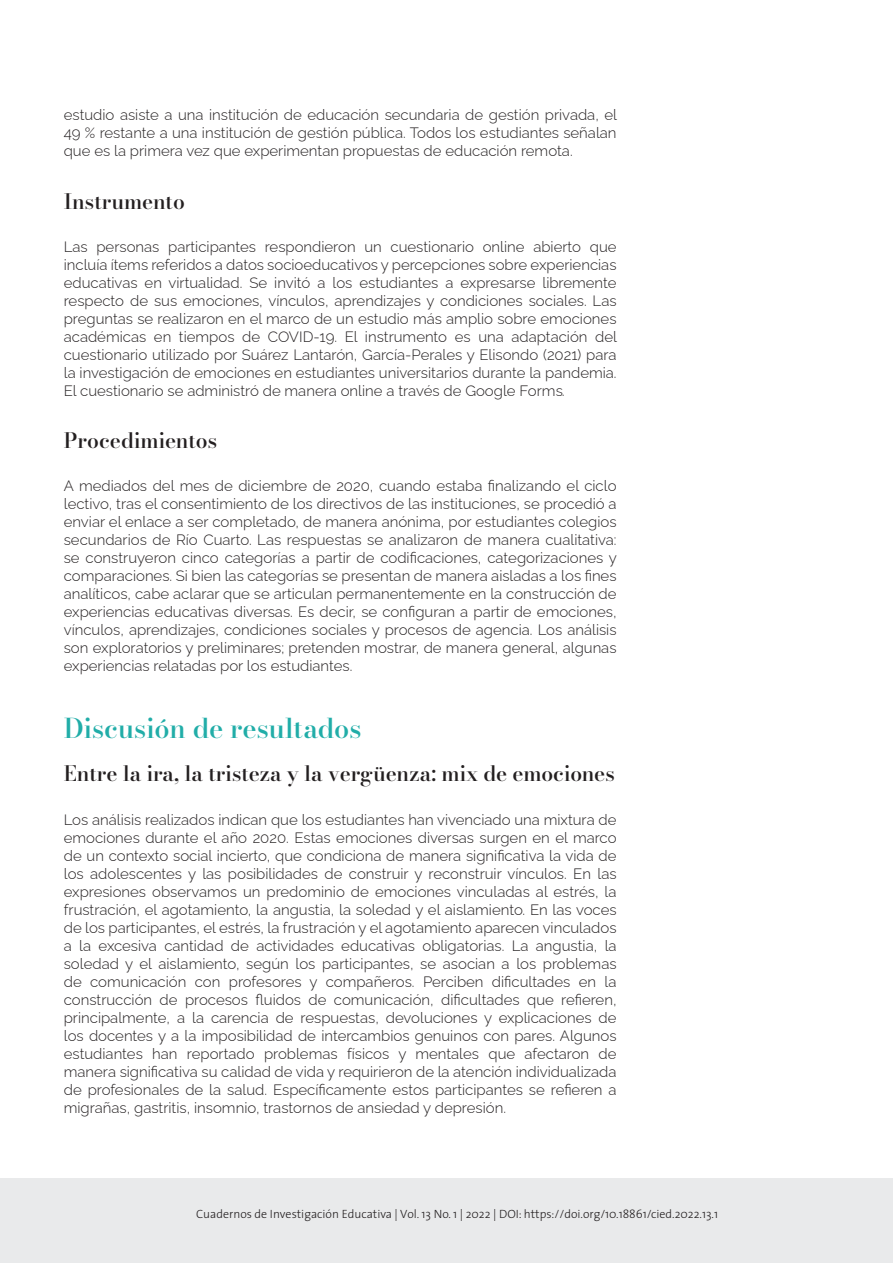
<style>
.page{position:relative;width:893px;height:1263px;background:#fff}
.page>*{position:absolute;margin:0;border:0;box-sizing:border-box;transform-origin:0 0}
.Subtítulo_1{font:500 27px "Bodoni Moda 16 pt";color:#21ada8}
.Subtítulo_2{font:500 21px "Bodoni Moda 16 pt";color:#231f20}
.t1{font:300 15px/18px "Raleway";color:#231f20;text-align:justify}
.t2{font:300 12px "The Sans";color:#231f20}
.s1{font-style:italic}
</style>
<div class="page">
<div style="left:0;top:1178px;width:893px;height:85px;background:#e9eaeb"></div>
<p class="t1" style="left:64px;top:104px;width:555px">estudio asiste a una institución de educación secundaria de gestión privada, el 49 % restante a una institución de gestión pública. Todos los estudiantes señalan que es la primera vez que experimentan propuestas de educación remota.</p>
<p class="Subtítulo_2" style="left:64px;top:187px;width:122px">Instrumento</p>
<p class="t1" style="left:64px;top:236px;width:555px">Las personas participantes respondieron un cuestionario online abierto que incluía ítems referidos a datos socioeducativos y percepciones sobre experiencias educativas en virtualidad. Se invitó a los estudiantes a expresarse libremente respecto de sus emociones, vínculos, aprendizajes y condiciones sociales. Las preguntas se realizaron en el marco de un estudio más amplio sobre emociones académicas en tiempos de COVID-19. El instrumento es una adaptación del cuestionario utilizado por Suárez Lantarón, García-Perales y Elisondo (2021) para la investigación de emociones en estudiantes universitarios durante la pandemia.<br>El cuestionario se administró de manera online a través de Google Forms<span class="s1">.</span></p>
<p class="Subtítulo_2" style="left:64px;top:426px;width:155px">Procedimientos</p>
<p class="t1" style="left:64px;top:475px;width:555px">A mediados del mes de diciembre de 2020, cuando estaba finalizando el ciclo lectivo, tras el consentimiento de los directivos de las instituciones, se procedió a enviar el enlace a ser completado, de manera anónima, por estudiantes colegios secundarios de Río Cuarto. Las respuestas se analizaron de manera cualitativa: se construyeron cinco categorías a partir de codificaciones, categorizaciones y comparaciones. Si bien las categorías se presentan de manera aisladas a los fines analíticos, cabe aclarar que se articulan permanentemente en la construcción de experiencias educativas diversas. Es decir, se configuran a partir de emociones, vínculos, aprendizajes, condiciones sociales y procesos de agencia. Los análisis son exploratorios y preliminares; pretenden mostrar, de manera general, algunas experiencias relatadas por los estudiantes.</p>
<p class="Subtítulo_1" style="left:64px;top:710px;width:299px">Discusión de resultados</p>
<p class="Subtítulo_2" style="left:64px;top:759px;width:552px">Entre la ira, la tristeza y la vergüenza: mix de emociones</p>
<p class="t1" style="left:64px;top:809px;width:554px">Los análisis realizados indican que los estudiantes han vivenciado una mixtura de emociones durante el año 2020. Estas emociones diversas surgen en el marco de un contexto social incierto, que condiciona de manera significativa la vida de los adolescentes y las posibilidades de construir y reconstruir vínculos. En las expresiones observamos un predominio de emociones vinculadas al estrés, la frustración, el agotamiento, la angustia, la soledad y el aislamiento. En las voces de los participantes, el estrés, la frustración y el agotamiento aparecen vinculados a la excesiva cantidad de actividades educativas obligatorias. La angustia, la soledad y el aislamiento, según los participantes, se asocian a los problemas de comunicación con profesores y compañeros. Perciben dificultades en la construcción de procesos fluidos de comunicación, dificultades que refieren, principalmente, a la carencia de respuestas, devoluciones y explicaciones de los docentes y a la imposibilidad de intercambios genuinos con pares. Algunos estudiantes han reportado problemas físicos y mentales que afectaron de manera significativa su calidad de vida y requirieron de la atención individualizada de profesionales de la salud. Específicamente estos participantes se refieren a migrañas, gastritis, insomnio, trastornos de ansiedad y depresión.</p>
<p class="t2" style="left:196px;top:1204px;width:523px">Cuadernos de Investigación Educativa | Vol. 13 No. 1 | 2022 | DOI: https://doi.org/10.18861/cied.2022.13.1</p>
</div>
